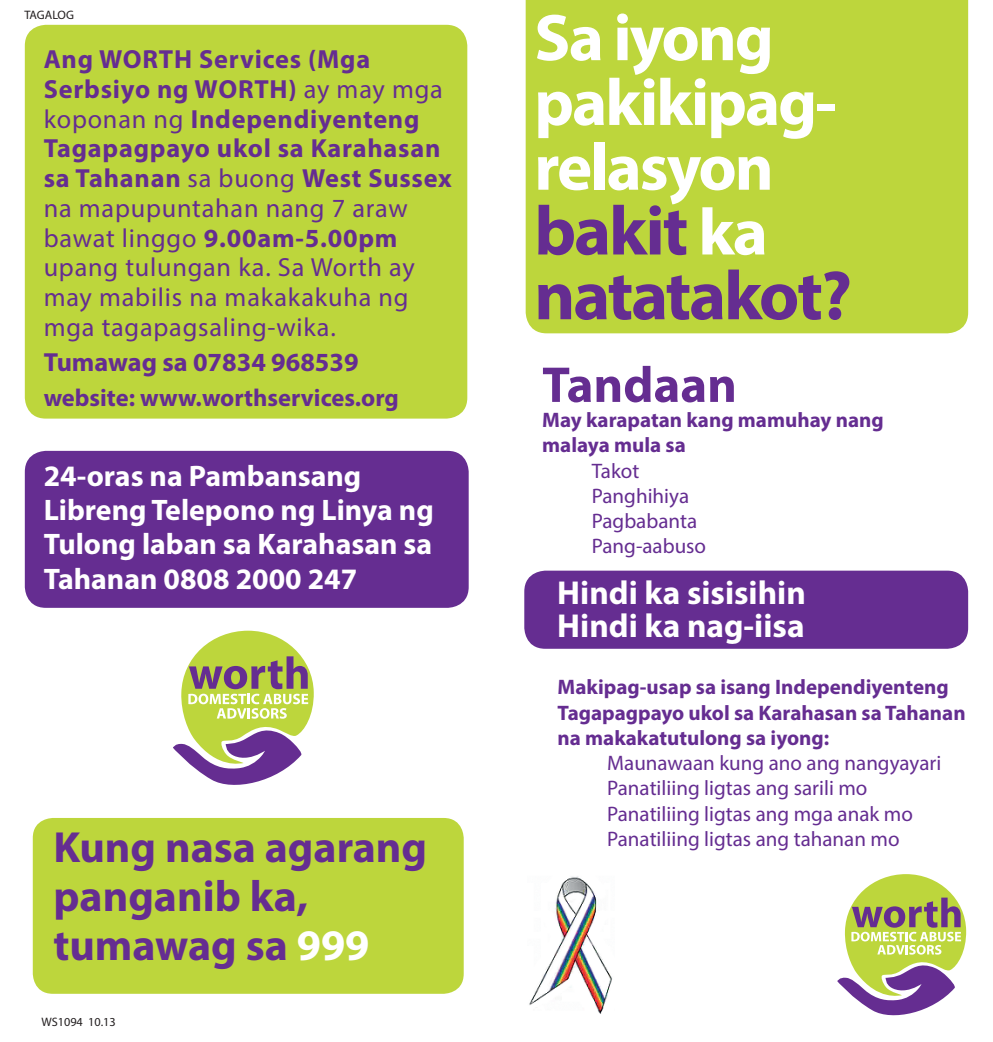
<style>
.page{position:relative;width:993px;height:1042px;background:#fff}
.page>*{position:absolute;margin:0;border:0;box-sizing:border-box;transform-origin:0 0}
.t1{font:700 70px/64.8px "Myriad Pro";letter-spacing:-.03em;color:#652d91}
.t2{font:700 66.5px/64.8px "Myriad Pro";letter-spacing:-.03em;color:#fff}
.t3{font:700 50.75px "Myriad Pro";color:#652d91}
.t4{font:700 43.75px/49px "Myriad Pro";color:#652d91}
.t5{font:700 33.25px "Myriad Pro";color:#fff}
.t6{font:700 29.75px/34.3px "Myriad Pro";color:#fff;text-align:justify}
.t7{font:26.25px/29.8px "Myriad Pro";letter-spacing:.03em;color:#652d91}
.t8{font:700 26.25px "Myriad Pro";color:#652d91}
.t9{font:700 24.5px "Myriad Pro";color:#652d91}
.t10{font:21px "Myriad Pro";color:#652d91}
.t11{font:700 21px/25.2px "Myriad Pro";color:#652d91}
.t12{font:12.25px "Myriad Pro";color:#231f20}
.s1{font-weight:700}
.s2{color:#fff}
.s3{font-size:66.5px;color:#fff}
</style>
<div class="page">
<div style="left:25px;top:451px;width:443px;height:157px;background:#652d91;border-radius:21px"></div>
<div style="left:25px;top:25px;width:442px;height:394px;background:#bdd63c;border-radius:21px"></div>
<div style="left:525px;top:0;width:442px;height:333px;background:#bdd63c"></div>
<svg style="left:837px;top:874px;width:128px;height:141px"></svg>
<div style="left:524px;top:571px;width:443px;height:78px;background:#652d91;border-radius:21px"></div>
<div style="left:32px;top:817px;width:432px;height:177px;background:#bdd63c;border-radius:21px"></div>
<div style="left:31px;top:816px;width:434px;height:179px;border:2px solid #fff;border-radius:21px"></div>
<svg style="left:173px;top:631px;width:140px;height:154px"></svg>
<img style="left:529px;top:876px;width:84px;height:138px">
<p class="t12" style="left:24px;top:8px;width:51px">TAGALOG</p>
<p class="t7" style="left:44px;top:44px;width:409px"><span class="s1">Ang WORTH Services (Mga<br>Serbsiyo ng WORTH)</span> ay may mga koponan ng <span class="s1">Independiyenteng<br>Tagapagpayo ukol sa Karahasan sa Tahanan</span> sa buong <span class="s1">West Sussex </span>na mapupuntahan nang 7 araw bawat linggo <span class="s1">9.00am-5.00pm </span>upang tulungan ka. Sa Worth ay may mabilis na makakakuha ng mga tagapagsaling-wika.</p>
<p class="t8" style="left:44px;top:345px;width:316px">Tumawag sa 07834 968539</p>
<p class="t9" style="left:44px;top:382px;width:356px">website: www.worthservices.org</p>
<p class="t6" style="left:44px;top:457px;width:319px">24-oras na Pambansang</p>
<p class="t6" style="left:44px;top:492px;width:391px">Libreng Telepono ng Linya ng Tulong laban sa Karahasan sa Tahanan 0808 2000 247</p>
<p class="t4" style="left:53px;top:821px;width:375px">Kung nasa agarang panganib ka, tumawag sa <span class="s2">999</span></p>
<p class="t12" style="left:41px;top:1014px;width:76px">WS1094 10.13</p>
<p class="t2" style="left:534px;top:3px;width:303px">Sa iyong pakikipag&shy;relasyon</p>
<p class="t1" style="left:534px;top:196px;width:319px">bakit <span class="s3">ka </span>natatakot?</p>
<p class="t3" style="left:542px;top:352px;width:196px">Tandaan</p>
<p class="t11" style="left:542px;top:407px;width:343px">May karapatan kang mamuhay nang malaya mula sa</p>
<p class="t10" style="left:591px;top:457px;width:49px">Takot</p>
<p class="t10" style="left:591px;top:483px;width:99px">Panghihiya</p>
<p class="t10" style="left:591px;top:508px;width:107px">Pagbabanta</p>
<p class="t10" style="left:591px;top:533px;width:116px">Pang-aabuso</p>
<p class="t5" style="left:557px;top:570px;width:250px">Hindi ka sisisihin</p>
<p class="t5" style="left:557px;top:604px;width:249px">Hindi ka nag-iisa</p>
<p class="t11" style="left:557px;top:674px;width:409px">Makipag-usap sa isang Independiyenteng<br>Tagapagpayo ukol sa Karahasan sa Tahanan na makakatutulong sa iyong:</p>
<p class="t10" style="left:607px;top:750px;width:335px">Maunawaan kung ano ang nangyayari</p>
<p class="t10" style="left:607px;top:775px;width:262px">Panatiliing ligtas ang sarili mo</p>
<p class="t10" style="left:607px;top:800px;width:307px">Panatiliing ligtas ang mga anak mo</p>
<p class="t10" style="left:607px;top:826px;width:294px">Panatiliing ligtas ang tahanan mo</p>
</div>
